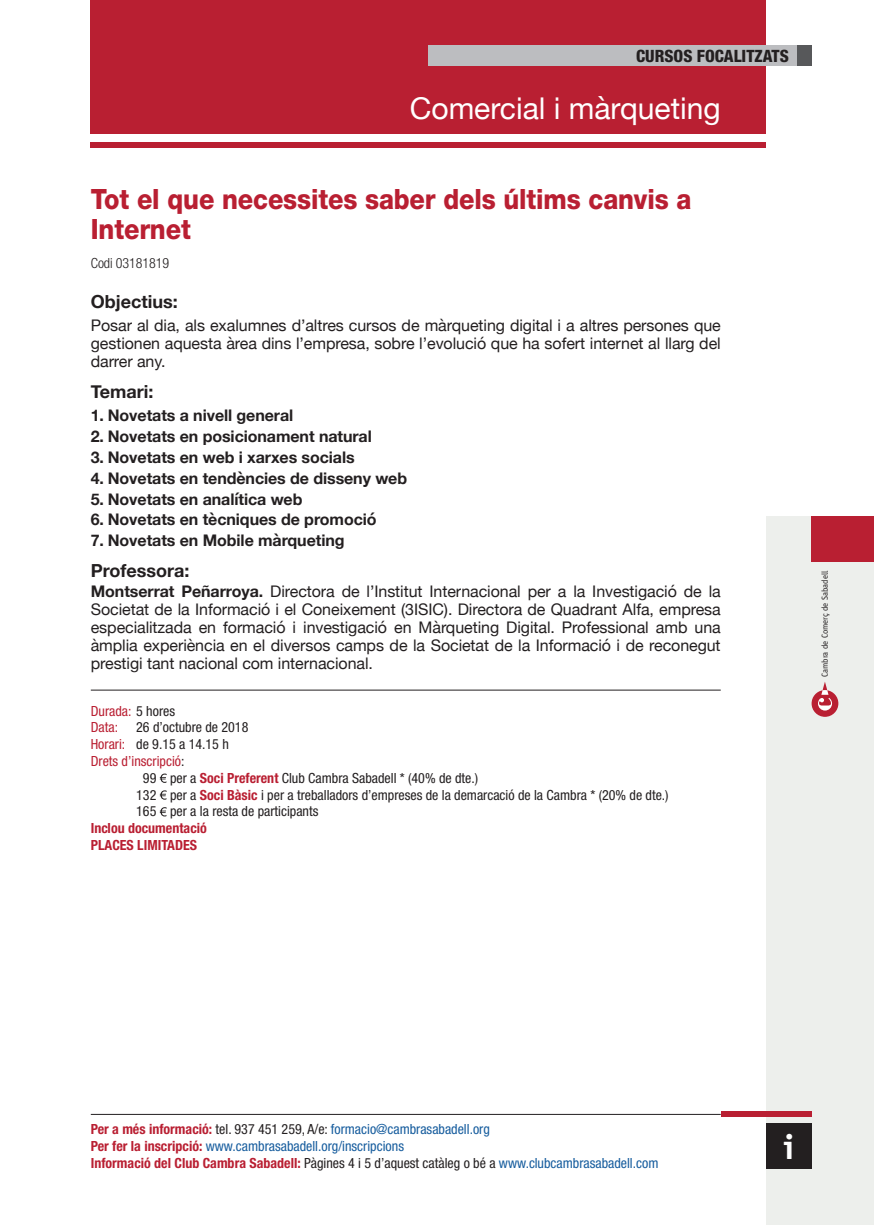
<style>
.page{position:relative;width:874px;height:1225px;background:#fff}
.page>*{position:absolute;margin:0;border:0;box-sizing:border-box;transform-origin:0 0}
.t1{font:700 34.8px "Officina Sans";color:#fff}
.CABECERA__AREA{font:30px "Helvetica Neue";color:#fff}
.Títols{font:800 28px/30px "Helvetica Neue";letter-spacing:-.005em;color:#b91f32;scale:.9 1}
.CURS_APARTATS{font:700 18px "Helvetica Neue";color:#231f20}
.t2{font:800 condensed 17px "Helvetica Neue";color:#231f20}
.Text_normal{font:16px/18px "Helvetica Neue";letter-spacing:-.005em;color:#231f20;text-align:justify}
.Text_nor_TABULAT_TÍT{font:700 16px "Helvetica Neue";letter-spacing:-.005em;color:#231f20}
.TEXT_GENERAL{font:16px/18px "Helvetica Neue";letter-spacing:-.005em;color:#231f20;text-align:justify}
.t3{font:condensed 14px/16.8px "Helvetica Neue";color:#175d9e}
.t4{font:condensed 14px "Helvetica Neue";color:#231f20}
.t5{font:condensed 14px "Helvetica Neue";color:#b91f32}
.t6{font:700 condensed 14px "Helvetica Neue";color:#b91f32}
.Codi{font:300 condensed 14px "Helvetica Neue";letter-spacing:-.005em;color:#231f20}
.t7{font:8.8px "Officina Sans";color:#231f20}
.s1{font-weight:700}
.s2{color:#231f20}
.s3{color:#b91f32}
.s4{font-weight:700;color:#b91f32}
</style>
<div class="page">
<div style="left:91px;top:0;width:674px;height:133px;background:#b91f32"></div>
<div style="left:797px;top:45px;width:14px;height:21px;background:#57585a"></div>
<div style="left:428px;top:45px;width:369px;height:21px;background:#bcbdc0"></div>
<div style="left:765px;top:516px;width:108px;height:709px;background:#edefec"></div>
<div style="left:91px;top:142px;width:674px;height:5px;background:#b91f32"></div>
<div style="left:720px;top:1111px;width:91px;height:6px;background:#b91f32"></div>
<svg style="left:811px;top:682px;width:27px;height:35px"></svg>
<div style="left:765px;top:1123px;width:46px;height:45px;background:#231f20"></div>
<div style="left:811px;top:516px;width:62px;height:45px;background:#b91f32"></div>
<hr style="left:91px;top:1114px;width:629px;height:1px;background:#231f20">
<hr style="left:91px;top:690px;width:629px;height:1px;background:#231f20">
<svg style="left:160px;top:773px;width:7px;height:10px"></svg>
<svg style="left:160px;top:790px;width:7px;height:9px"></svg>
<svg style="left:160px;top:807px;width:7px;height:9px"></svg>
<p class="t2" style="left:635px;top:46px;width:154px">CURSOS FOCALITZATS</p>
<p class="CABECERA__AREA" style="left:409px;top:87px;width:312px">Comercial i màrqueting</p>
<p class="Títols" style="left:91px;top:183px;width:668px">Tot el que necessites saber dels últims canvis a<br>Internet</p>
<p class="Codi" style="left:91px;top:255px;width:80px">Codi 03181819</p>
<p class="CURS_APARTATS" style="left:91px;top:287px;width:88px">Objectius:</p>
<p class="TEXT_GENERAL" style="left:91px;top:317px;width:631px">Posar al dia, als exalumnes d’altres cursos de màrqueting digital i a altres persones que gestionen aquesta àrea dins l’empresa, sobre l’evolució que ha sofert internet al llarg del darrer any.</p>
<p class="CURS_APARTATS" style="left:91px;top:377px;width:64px">Temari:</p>
<p class="Text_nor_TABULAT_TÍT" style="left:91px;top:403px;width:204px">1. Novetats a nivell general</p>
<p class="Text_nor_TABULAT_TÍT" style="left:91px;top:424px;width:282px">2. Novetats en posicionament natural</p>
<p class="Text_nor_TABULAT_TÍT" style="left:91px;top:444px;width:265px">3. Novetats en web i xarxes socials</p>
<p class="Text_nor_TABULAT_TÍT" style="left:91px;top:465px;width:318px">4. Novetats en tendències de disseny web</p>
<p class="Text_nor_TABULAT_TÍT" style="left:91px;top:486px;width:213px">5. Novetats en analítica web</p>
<p class="Text_nor_TABULAT_TÍT" style="left:91px;top:507px;width:287px">6. Novetats en tècniques de promoció</p>
<p class="Text_nor_TABULAT_TÍT" style="left:91px;top:528px;width:255px">7. Novetats en Mobile màrqueting</p>
<p class="CURS_APARTATS" style="left:91px;top:556px;width:100px">Professora:</p>
<p class="Text_normal" style="left:91px;top:583px;width:631px"><span class="s1">Montserrat Peñarroya.</span> Directora de l’Institut Internacional per a la Investigació de la Societat de la Informació i el Coneixement (3ISIC). Directora de Quadrant Alfa, empresa especialitzada en formació i investigació en Màrqueting Digital. Professional amb una àmplia experiència en el diversos camps de la Societat de la Informació i de reconegut prestigi tant nacional com internacional.</p>
<p class="t5" style="left:91px;top:702px;width:86px">Durada: <span class="s2">5 hores</span></p>
<p class="t5" style="left:91px;top:719px;width:29px">Data:</p>
<p class="t4" style="left:136px;top:719px;width:114px">26 d’octubre de 2018</p>
<p class="t4" style="left:91px;top:736px;width:139px"><span class="s3">Horari:</span> de 9.15 a 14.15 h</p>
<p class="t5" style="left:91px;top:753px;width:95px">Drets d’inscripció<span class="s2">:</span></p>
<p class="t4" style="left:143px;top:770px;width:336px">99 per a <span class="s4">Soci Preferent</span> Club Cambra Sabadell * (40% de dte.)</p>
<p class="t4" style="left:136px;top:786px;width:533px">132 per a <span class="s4">Soci Bàsic</span> i per a treballadors d’empreses de la demarcació de la Cambra * (20% de dte.)</p>
<p class="t4" style="left:136px;top:803px;width:184px">165 per a la resta de participants</p>
<p class="t6" style="left:91px;top:820px;width:117px">Inclou documentació</p>
<p class="t6" style="left:91px;top:836px;width:108px">PLACES LIMITADES</p>
<p class="t7" style="left:819px;top:677px;width:108px;rotate:-90deg">Cambra de Comerç de Sabadell</p>
<p class="t3" style="left:91px;top:1120px;width:569px"><span class="s4">Per a més informació:</span> <span class="s2">tel. 937 451 259, A/e:</span> formacio@cambrasabadell.org<br><span class="s4">Per fer la inscripció:</span> www.cambrasabadell.org/inscripcions<br><span class="s4">Informació del Club Cambra Sabadell:</span> <span class="s2">Pàgines 4 i 5 d’aquest catàleg o bé a</span> www.clubcambrasabadell.com</p>
<h1 class="t1" style="left:783px;top:1125px;width:12px">i</h1>
</div>
